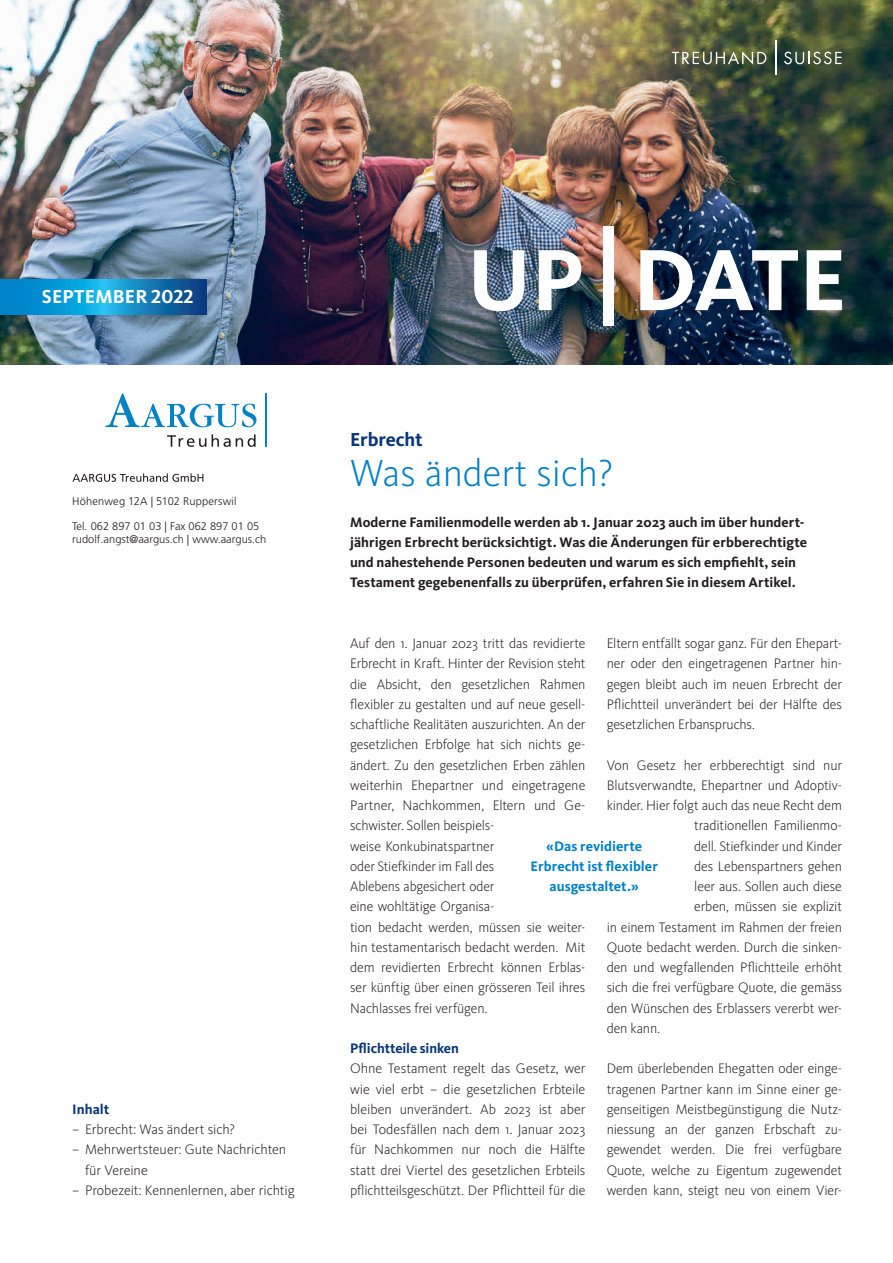
<style>
.page{position:relative;width:893px;height:1263px;background:#fff}
.page>*{position:absolute;margin:0;border:0;box-sizing:border-box;transform-origin:0 0}
.t1{font:700 90px "Kievit OT";letter-spacing:-.015em;color:#fff}
.t2{font:300 39px "Kievit OT";color:#0081c8}
.t3{font:700 19.5px "Kievit OT";letter-spacing:.01em;color:#fff}
.t4{font:700 19.5px "Kievit OT";letter-spacing:-.005em;color:#08357c}
.t5{font:300 14.25px/20.2px "Kievit OT";letter-spacing:-.01em;color:#231f20}
.t6{font:700 14.25px/20.2px "Kievit OT";letter-spacing:.005em;color:#231f20}
.t7{font:700 14.25px/20.2px "Kievit OT";color:#0081c8;text-align:center}
.t8{font:700 14.25px "Kievit OT";letter-spacing:-.005em;color:#08357c}
.t9{font:300 11.1px/24.3px "Frutiger LT Std";color:#231f20}
.s1{font-size:99px}
</style>
<div class="page">
<img style="left:0;top:0;width:893px;height:365px">
<svg style="left:672px;top:51px;width:94px;height:14px"></svg>
<svg style="left:784px;top:52px;width:58px;height:12px"></svg>
<hr style="left:775px;top:40px;width:1px;height:35px;background:#fff">
<svg style="left:0;top:279px;width:206px;height:35px;background:#0d87c5"></svg>
<svg style="left:105px;top:393px;width:151px;height:34px"></svg>
<svg style="left:167px;top:435px;width:39px;height:12px"></svg>
<svg style="left:212px;top:434px;width:44px;height:13px"></svg>
<hr style="left:265px;top:393px;width:2px;height:54px;background:#0081c8">
<svg style="left:72px;top:473px;width:131px;height:9px"></svg>
<h3 class="t3" style="left:42px;top:285px;width:153px">SEPTEMBER 2022</h3>
<p class="t9" style="left:72px;top:489px;width:189px">Höhenweg 12A | 5102 Rupperswil<br>Tel. 062 897 01 03 | Fax 062 897 01 05</p>
<p class="t9" style="left:72px;top:527px;width:196px">rudolf.angst@aargus.ch | www.aargus.ch</p>
<p class="t8" style="left:72px;top:1100px;width:38px">Inhalt</p>
<p class="t5" style="left:72px;top:1119px;width:164px">– Erbrecht: Was ändert sich?</p>
<p class="t5" style="left:85px;top:1139px;width:203px;text-indent:-13px">– Mehrwertsteuer: Gute Nachrichten für Vereine</p>
<p class="t5" style="left:72px;top:1180px;width:224px">– Probezeit: Kennenlernen, aber richtig</p>
<h1 class="t1" style="left:467px;top:226px;width:381px">UP<span class="s1">|</span>DATE</h1>
<h3 class="t4" style="left:350px;top:427px;width:74px">Erbrecht</h3>
<h2 class="t2" style="left:350px;top:449px;width:265px">Was ändert sich?</h2>
<p class="t6" style="left:350px;top:511px;width:459px">Moderne Familienmodelle werden ab 1. Januar 2023 auch im über hundert&shy;jährigen Erbrecht berücksichtigt. Was die Änderungen für erbberechtigte und nahestehende Personen bedeuten und warum es sich empfiehlt, sein Testament gegebenenfalls zu überprüfen, erfahren Sie in diesem Artikel.</p>
<p class="t5" style="left:350px;top:633px;width:237px">Auf den 1. Januar 2023 tritt das revidierte Erbrecht in Kraft. Hinter der Revision steht die Absicht, den gesetzlichen Rahmen flexibler zu gestalten und auf neue gesell&shy;schaftliche Realitäten auszurichten. An der gesetzlichen Erbfolge hat sich nichts ge&shy;ändert. Zu den gesetzlichen Erben zählen weiterhin Ehepartner und eingetragene Partner, Nachkommen, Eltern und Ge&shy;schwister. Sollen beispiels-<br>weise Konkubinatspartner<br>oder Stiefkinder im Fall des<br>Ablebens abgesichert oder<br>eine wohltätige Organisa-<br>tion bedacht werden, müssen sie weiter&shy;hin testamentarisch bedacht werden. Mit dem revidierten Erbrecht können Erblas&shy;ser künftig über einen grösseren Teil ihres Nachlasses frei verfügen.</p>
<p class="t8" style="left:350px;top:1040px;width:110px">Pflichtteile sinken</p>
<p class="t5" style="left:350px;top:1058px;width:237px;text-align:justify">Ohne Testament regelt das Gesetz, wer wie viel erbt – die gesetzlichen Erbteile bleiben unverändert. Ab 2023 ist aber bei Todesfällen nach dem 1. Januar 2023 für Nachkommen nur noch die Hälfte statt drei Viertel des gesetzlichen Erbteils pflichtteilsgeschützt. Der Pflichtteil für die</p>
<p class="t5" style="left:607px;top:633px;width:237px;text-align:justify">Eltern entfällt sogar ganz. Für den Ehepart&shy;ner oder den eingetragenen Partner hin&shy;gegen bleibt auch im neuen Erbrecht der Pflichtteil unverändert bei der Hälfte des gesetzlichen Erbanspruchs.</p>
<p class="t5" style="left:607px;top:754px;width:237px">Von Gesetz her erbberechtigt sind nur</p>
<p class="t5" style="left:607px;top:775px;width:237px">Blutsverwandte, Ehepartner und Adoptiv-</p>
<p class="t5" style="left:607px;top:795px;width:237px">kinder. Hier folgt auch das neue Recht dem</p>
<p class="t5" style="left:694px;top:815px;width:149px">traditionellen Familienmo-</p>
<p class="t5" style="left:694px;top:835px;width:149px">dell. Stiefkinder und Kinder</p>
<p class="t5" style="left:694px;top:856px;width:149px">des Lebenspartners gehen</p>
<p class="t5" style="left:694px;top:876px;width:149px">leer aus. Sollen auch diese</p>
<p class="t5" style="left:694px;top:896px;width:149px">erben, müssen sie explizit</p>
<p class="t5" style="left:607px;top:916px;width:237px">in einem Testament im Rahmen der freien</p>
<p class="t5" style="left:607px;top:937px;width:237px">Quote bedacht werden. Durch die sinken-</p>
<p class="t5" style="left:607px;top:957px;width:237px">den und wegfallenden Pflichtteile erhöht</p>
<p class="t5" style="left:607px;top:977px;width:237px">sich die frei verfügbare Quote, die gemäss</p>
<p class="t5" style="left:607px;top:997px;width:237px">den Wünschen des Erblassers vererbt wer-</p>
<p class="t5" style="left:607px;top:1018px;width:55px">den kann.</p>
<p class="t5" style="left:607px;top:1058px;width:237px">Dem überlebenden Ehegatten oder einge tragenen Partner kann im Sinne einer ge&shy;genseitigen Meistbegünstigung die Nutz&shy;niessung an der ganzen Erbschaft zu&shy;gewendet werden. Die frei verfügbare Quote, welche zu Eigentum zugewendet werden kann, steigt neu von einem Vier-</p>
<p class="t7" style="left:531px;top:835px;width:129px">«Das revidierte<br>Erbrecht ist flexibler ausgestaltet.»</p>
</div>
